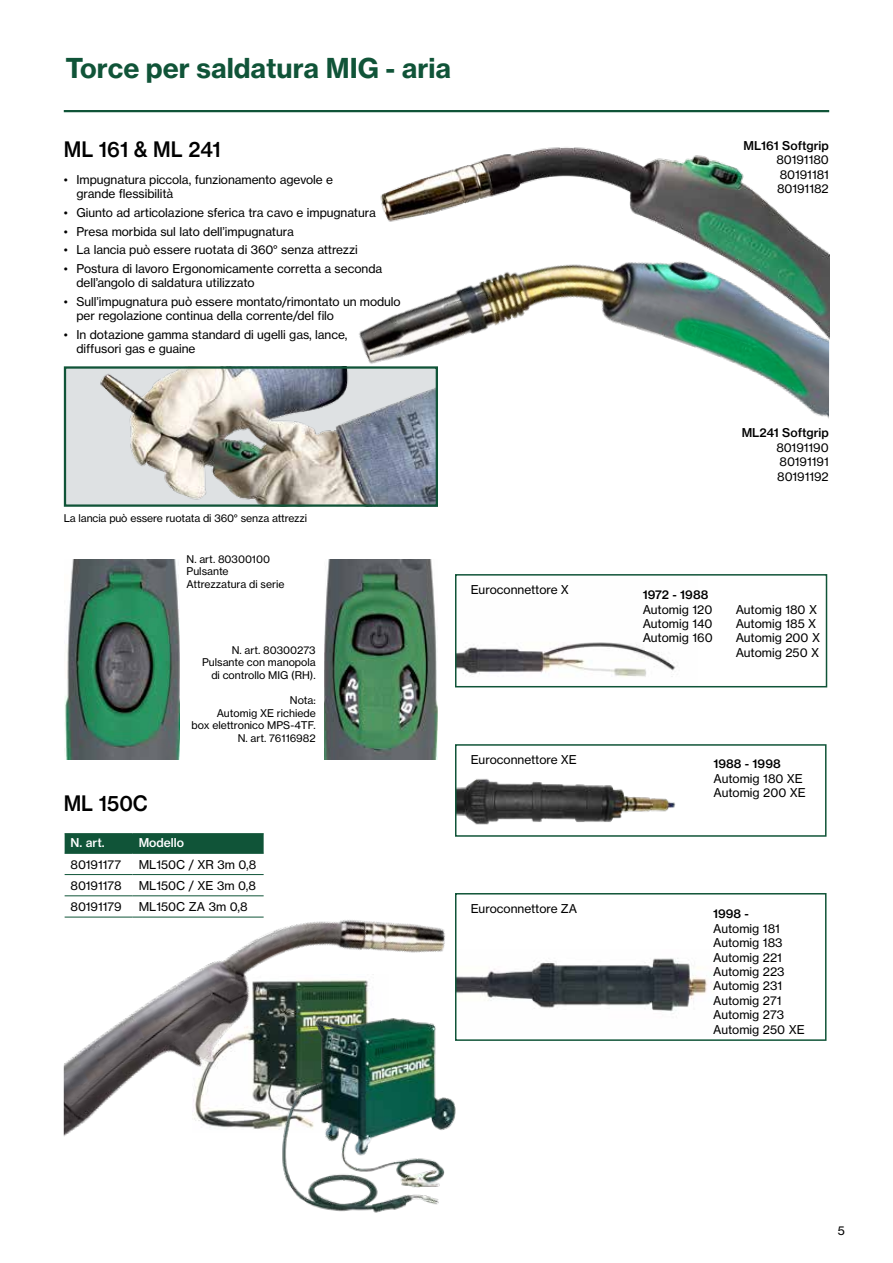
<style>
.page{position:relative;width:893px;height:1263px;background:#fff}
.page>*{position:absolute;margin:0;border:0;box-sizing:border-box;transform-origin:0 0}
.t1{font:27px "N Haas Grotesk TX Pro 75 Bd";color:#105438}
.t2{font:21px "N Haas Grotesk TX Pro 65 Md";color:#000;scale:.95 1}
.t3{font:15px "N Haas Grotesk TX Pro 55 Rg";color:#000}
.t4{font:12px/14.4px "N Haas Grotesk TX Pro 55 Rg";letter-spacing:-.005em;color:#000}
.t5{font:12px "N Haas Grotesk TX Pro 65 Md";color:#000}
.t6{font:12px "N Haas Grotesk TX Pro 65 Md";color:#fff}
.t7{font:10.5px/12.6px "N Haas Grotesk TX Pro 55 Rg";color:#000;text-align:right}
</style>
<div class="page">
<hr style="left:64px;top:110px;width:765px;height:2px;background:#105438">
<div style="left:65px;top:367px;width:372px;height:139px;background:#dee1e3"></div>
<img style="left:100px;top:369px;width:234px;height:135px">
<div style="left:64px;top:366px;width:374px;height:141px;border:2px solid #105438"></div>
<img style="left:65px;top:559px;width:114px;height:200px">
<img style="left:458px;top:642px;width:218px;height:35px">
<div style="left:455px;top:574px;width:372px;height:113px;border:2px solid #105438"></div>
<div style="left:65px;top:834px;width:199px;height:19px;background:#105438"></div>
<hr style="left:65px;top:833px;width:68px;height:1px;background:#105438">
<hr style="left:133px;top:833px;width:131px;height:1px;background:#105438">
<hr style="left:65px;top:853px;width:68px;height:1px;background:#105438">
<hr style="left:133px;top:853px;width:131px;height:1px;background:#105438">
<hr style="left:65px;top:874px;width:68px;height:1px;background:#105438">
<hr style="left:133px;top:874px;width:131px;height:1px;background:#105438">
<hr style="left:65px;top:895px;width:68px;height:1px;background:#105438">
<hr style="left:133px;top:895px;width:131px;height:1px;background:#105438">
<img style="left:458px;top:778px;width:218px;height:47px">
<div style="left:455px;top:744px;width:371px;height:93px;border:2px solid #105438"></div>
<img style="left:511px;top:958px;width:203px;height:56px">
<div style="left:455px;top:893px;width:371px;height:148px;border:2px solid #105438"></div>
<img style="left:324px;top:559px;width:113px;height:200px">
<img style="left:498px;top:147px;width:204px;height:9px">
<img style="left:334px;top:156px;width:495px;height:351px">
<img style="left:64px;top:910px;width:447px;height:227px">
<img style="left:280px;top:1014px;width:177px;height:199px">
<h1 class="t1" style="left:66px;top:51px;width:387px">Torce per saldatura MIG - aria</h1>
<h2 class="t2" style="left:64px;top:136px;width:167px">ML 161 &amp; ML 241</h2>
<p class="t4" style="left:77px;top:172px;width:258px;text-indent:-13px">• Impugnatura piccola, funzionamento agevole e grande flessibilità</p>
<p class="t4" style="left:64px;top:205px;width:314px">• Giunto ad articolazione sferica tra cavo e impugnatura</p>
<p class="t4" style="left:64px;top:224px;width:231px">• Presa morbida sul lato dell’impugnatura</p>
<p class="t4" style="left:64px;top:243px;width:295px">• La lancia può essere ruotata di 360° senza attrezzi</p>
<p class="t4" style="left:77px;top:261px;width:307px;text-indent:-13px">• Postura di lavoro Ergonomicamente corretta a seconda dell’angolo di saldatura utilizzato</p>
<p class="t4" style="left:77px;top:294px;width:326px;text-indent:-13px">• Sull’impugnatura può essere montato/rimontato un modulo per regolazione continua della corrente/del filo</p>
<p class="t4" style="left:77px;top:327px;width:272px;text-indent:-13px">• In dotazione gamma standard di ugelli gas, lance, diffusori gas e guaine</p>
<p class="t5" style="left:743px;top:138px;width:87px">ML161 Softgrip</p>
<p class="t4" style="left:776px;top:152px;width:54px;text-align:justify">80191180<br>80191181<br>80191182</p>
<p class="t7" style="left:64px;top:512px;width:245px">La lancia può essere ruotata di 360° senza attrezzi</p>
<p class="t7" style="left:187px;top:553px;width:99px;text-align:left">N. art. 80300100<br>Pulsante<br>Attrezzatura di serie</p>
<h2 class="t2" style="left:64px;top:790px;width:90px">ML 150C</h2>
<p class="t7" style="left:202px;top:644px;width:115px">N. art. 80300273<br>Pulsante con manopola di controllo MIG (RH).</p>
<p class="t7" style="left:192px;top:694px;width:126px">Nota:<br>Automig XE richiede<br>box elettronico MPS-4TF.<br>N. art. 76116982</p>
<p class="t6" style="left:71px;top:835px;width:36px">N. art.</p>
<p class="t6" style="left:139px;top:835px;width:47px">Modello</p>
<p class="t4" style="left:71px;top:857px;width:52px">80191177</p>
<p class="t4" style="left:139px;top:857px;width:119px">ML150C / XR 3m 0,8</p>
<p class="t4" style="left:71px;top:878px;width:53px">80191178</p>
<p class="t4" style="left:139px;top:878px;width:119px">ML150C / XE 3m 0,8</p>
<p class="t4" style="left:71px;top:899px;width:53px">80191179</p>
<p class="t4" style="left:139px;top:899px;width:110px">ML150C ZA 3m 0,8</p>
<p class="t5" style="left:742px;top:426px;width:89px">ML241 Softgrip</p>
<p class="t4" style="left:776px;top:440px;width:54px;text-align:justify">80191190<br>80191191<br>80191192</p>
<p class="t3" style="left:482px;top:576px;width:146px">Maskin tilslutning ZA</p>
<p class="t4" style="left:471px;top:582px;width:100px">Euroconnettore X</p>
<p class="t5" style="left:643px;top:587px;width:67px">1972 - 1988</p>
<p class="t4" style="left:643px;top:602px;width:71px">Automig 120</p>
<p class="t4" style="left:736px;top:602px;width:83px">Automig 180 X</p>
<p class="t4" style="left:643px;top:616px;width:71px">Automig 140</p>
<p class="t4" style="left:736px;top:616px;width:82px">Automig 185 X</p>
<p class="t4" style="left:643px;top:631px;width:72px">Automig 160</p>
<p class="t4" style="left:736px;top:631px;width:86px">Automig 200 X<br>Automig 250 X</p>
<p class="t4" style="left:471px;top:752px;width:108px">Euroconnettore XE</p>
<p class="t5" style="left:713px;top:756px;width:69px">1988 - 1998</p>
<p class="t4" style="left:713px;top:771px;width:94px">Automig 180 XE<br>Automig 200 XE</p>
<p class="t4" style="left:471px;top:901px;width:108px">Euroconnettore ZA</p>
<p class="t5" style="left:713px;top:906px;width:37px">1998 -</p>
<p class="t4" style="left:713px;top:921px;width:93px">Automig 181<br>Automig 183<br>Automig 221<br>Automig 223<br>Automig 231<br>Automig 271<br>Automig 273<br>Automig 250 XE</p>
<p class="t4" style="left:838px;top:1223px;width:9px">5</p>
</div>
